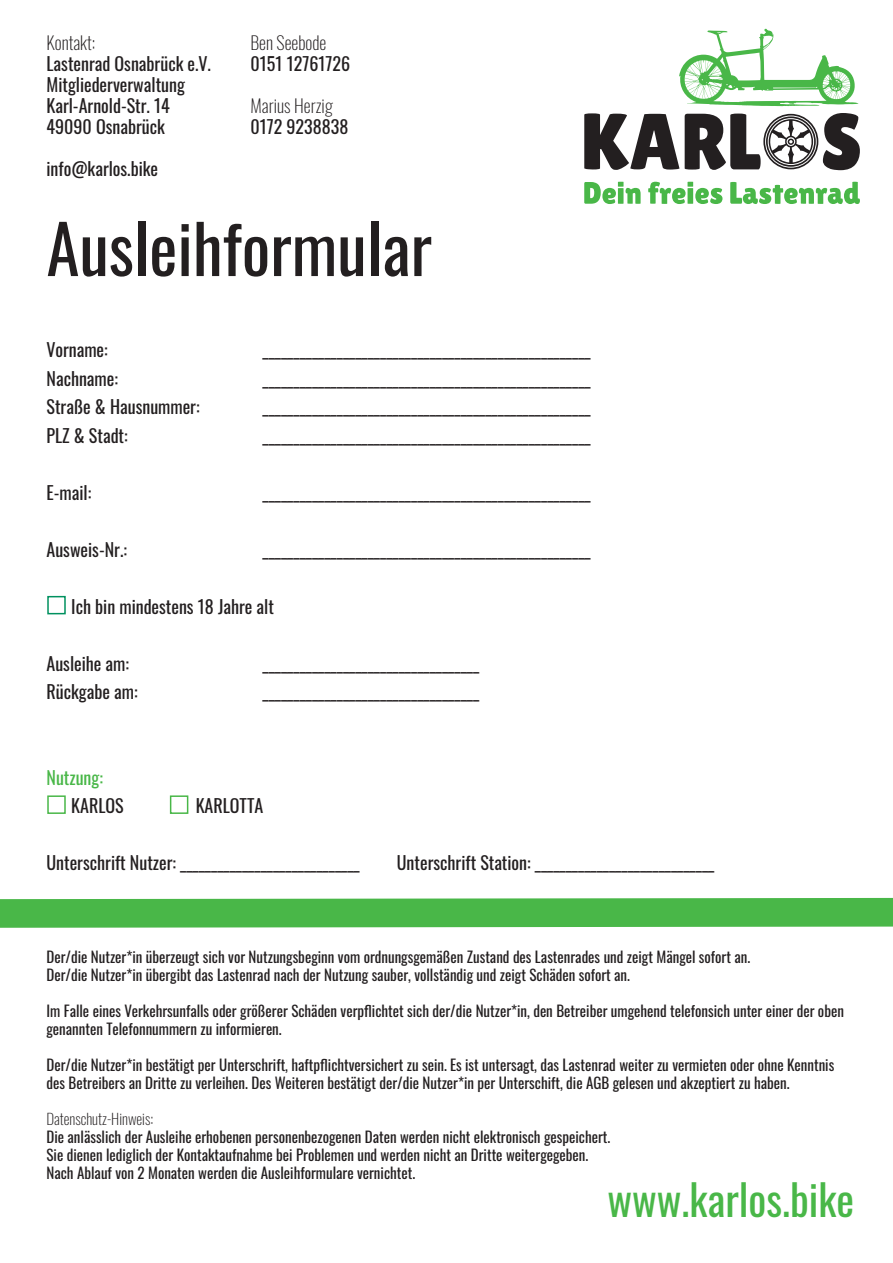
<style>
.page{position:relative;width:893px;height:1263px;background:#fff}
.page>*{position:absolute;margin:0;border:0;box-sizing:border-box;transform-origin:0 0}
.t1{font:66.9px "Oswald";color:#231f20}
.t2{font:42px "Oswald";color:#49b748}
.t3{font:18px/21px "Oswald";color:#231f20}
.t4{font:200 18px "Oswald";color:#231f20}
.t5{font:18px "Oswald";color:#49b748}
.t6{font:15px/18px "Oswald";color:#231f20}
.t7{font:200 15px "Oswald";color:#231f20}
</style>
<div class="page">
<svg style="left:0;top:898px;width:893px;height:30px;background:#51ba50"></svg>
<div style="left:47px;top:795px;width:19px;height:19px;border:2px solid #49b748"></div>
<div style="left:170px;top:795px;width:18px;height:19px;border:2px solid #49b748"></div>
<div style="left:47px;top:596px;width:19px;height:18px;border:2px solid #00915f"></div>
<svg style="left:679px;top:29px;width:179px;height:77px"></svg>
<svg style="left:584px;top:113px;width:95px;height:57px"></svg>
<svg style="left:685px;top:113px;width:175px;height:57px"></svg>
<svg style="left:584px;top:182px;width:57px;height:22px"></svg>
<svg style="left:648px;top:182px;width:74px;height:22px"></svg>
<svg style="left:730px;top:182px;width:130px;height:22px"></svg>
<p class="t4" style="left:46px;top:26px;width:50px">Kontakt:</p>
<p class="t3" style="left:46px;top:51px;width:166px">Lastenrad Osnabrück e.V.<br>Mitgliederverwaltung<br>Karl-Arnold-Str. 14<br>49090 Osnabrück</p>
<p class="t3" style="left:46px;top:156px;width:113px">info@karlos.bike</p>
<p class="t4" style="left:250px;top:26px;width:77px">Ben Seebode</p>
<p class="t3" style="left:250px;top:51px;width:101px">0151 12761726</p>
<p class="t4" style="left:250px;top:89px;width:84px">Marius Herzig</p>
<p class="t3" style="left:250px;top:114px;width:99px">0172 9238838</p>
<h1 class="t1" style="left:46px;top:189px;width:387px">Ausleihformular</h1>
<p class="t3" style="left:46px;top:338px;width:63px">Vorname:</p>
<p class="t3" style="left:46px;top:366px;width:73px">Nachname:</p>
<p class="t3" style="left:46px;top:395px;width:155px">Straße &amp; Hausnummer:</p>
<p class="t3" style="left:46px;top:423px;width:83px">PLZ &amp; Stadt:</p>
<p class="t3" style="left:46px;top:480px;width:46px">E-mail:</p>
<p class="t3" style="left:263px;top:338px;width:330px">_____________________________________________________</p>
<p class="t3" style="left:263px;top:366px;width:330px">_____________________________________________________</p>
<p class="t3" style="left:263px;top:395px;width:330px">_____________________________________________________</p>
<p class="t3" style="left:263px;top:423px;width:330px">_____________________________________________________</p>
<p class="t3" style="left:262px;top:480px;width:330px">_____________________________________________________</p>
<p class="t3" style="left:46px;top:537px;width:82px">Ausweis-Nr.:</p>
<p class="t3" style="left:263px;top:537px;width:330px">_____________________________________________________</p>
<p class="t3" style="left:71px;top:594px;width:204px">Ich bin mindestens 18 Jahre alt</p>
<p class="t3" style="left:46px;top:651px;width:84px">Ausleihe am:</p>
<p class="t3" style="left:46px;top:680px;width:93px">Rückgabe am:</p>
<p class="t3" style="left:263px;top:651px;width:218px">___________________________________</p>
<p class="t3" style="left:263px;top:680px;width:218px">___________________________________</p>
<p class="t5" style="left:46px;top:761px;width:58px">Nutzung:</p>
<p class="t3" style="left:71px;top:794px;width:54px">KARLOS</p>
<p class="t3" style="left:196px;top:794px;width:69px">KARLOTTA</p>
<p class="t3" style="left:46px;top:851px;width:315px">Unterschrift Nutzer: _____________________________</p>
<p class="t3" style="left:397px;top:851px;width:319px">Unterschrift Station: _____________________________</p>
<p class="t6" style="left:46px;top:947px;width:705px">Der/die Nutzer*in überzeugt sich vor Nutzungsbeginn vom ordnungsgemäßen Zustand des Lastenrades und zeigt Mängel sofort an.<br>Der/die Nutzer*in übergibt das Lastenrad nach der Nutzung sauber, vollständig und zeigt Schäden sofort an.</p>
<p class="t6" style="left:46px;top:1001px;width:799px">Im Falle eines Verkehrsunfalls oder größerer Schäden verpflichtet sich der/die Nutzer*in, den Betreiber umgehend telefonsich unter einer der oben genannten Telefonnummern zu informieren.</p>
<p class="t6" style="left:46px;top:1055px;width:789px">Der/die Nutzer*in bestätigt per Unterschrift, haftpflichtversichert zu sein. Es ist untersagt, das Lastenrad weiter zu vermieten oder ohne Kenntnis des Betreibers an Dritte zu verleihen. Des Weiteren bestätigt der/die Nutzer*in per Unterschift, die AGB gelesen und akzeptiert zu haben.</p>
<p class="t7" style="left:46px;top:1106px;width:108px">Datenschutz-Hinweis:</p>
<p class="t6" style="left:46px;top:1127px;width:565px">Die anlässlich der Ausleihe erhobenen personenbezogenen Daten werden nicht elektronisch gespeichert.<br>Sie dienen lediglich der Kontaktaufnahme bei Problemen und werden nicht an Dritte weitergegeben.<br>Nach Ablauf von 2 Monaten werden die Ausleihformulare vernichtet.</p>
<h2 class="t2" style="left:607px;top:1162px;width:248px">www.karlos.bike</h2>
</div>
